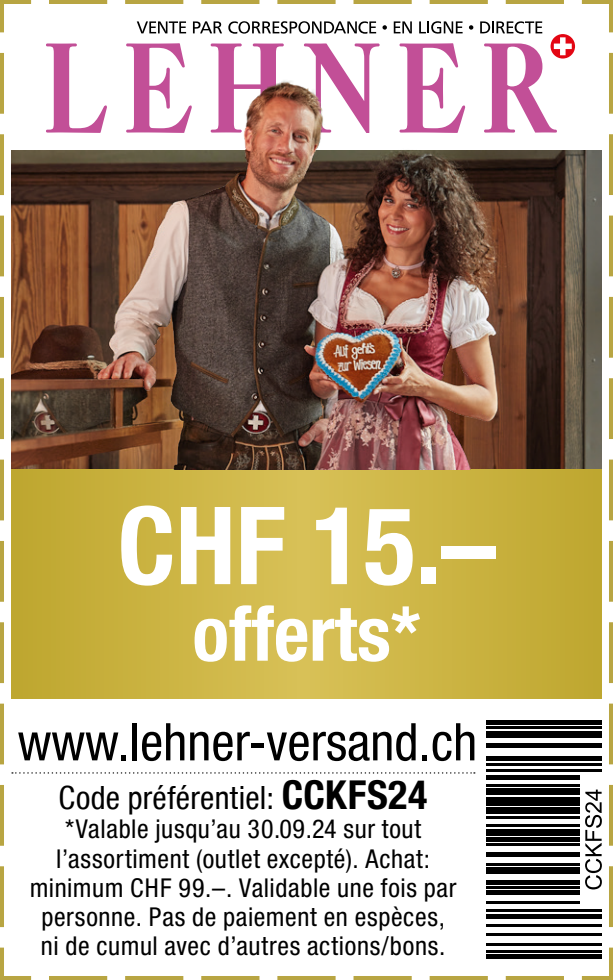
<style>
.page{position:relative;width:613px;height:980px;background:#fff}
.page>*{position:absolute;margin:0;border:0;box-sizing:border-box;transform-origin:0 0}
.t1{font:700 condensed 108px "Helvetica Neue LT Pro";color:#fff}
.t2{font:700 condensed 104px "Helvetica Neue LT Pro";color:#fff}
.t3{font:700 condensed 76px "Helvetica Neue LT Pro";color:#fff}
.t4{font:700 condensed 72px "Helvetica Neue LT Pro";letter-spacing:.005em;color:#fff}
.t5{font:condensed 52px "Helvetica Neue LT";color:#000}
.t6{font:condensed 48px "Helvetica Neue LT";color:#000}
.t7{font:condensed 32px "Helvetica Neue LT";letter-spacing:.01em;color:#000}
.t8{font:condensed 26px/29.2px "Helvetica Neue LT Std";letter-spacing:.025em;color:#000;text-align:center}
.t9{font:700 condensed 26px "Helvetica Neue LT Pro";letter-spacing:.035em;color:#000}
.s1{font-family:"Helvetica Neue LT Pro";font-weight:700;font-size:40px}
</style>
<div class="page">
<svg style="left:612px;top:52px;width:1px;height:875px"></svg>
<img style="left:0;top:0;width:612px;height:980px">
<h2 class="t2" style="left:133px;top:478px;width:348px">CHF 15.–</h2>
<h1 class="t1" style="left:117px;top:480px;width:120px">CH</h1>
<h1 class="t1" style="left:441px;top:480px;width:55px">–</h1>
<h3 class="t3" style="left:192px;top:587px;width:229px">offerts*</h3>
<h3 class="t4" style="left:195px;top:596px;width:223px">offerts*</h3>
<h3 class="t5" style="left:18px;top:712px;width:461px">www.lehner-versand.ch</h3>
<p class="t7" style="left:59px;top:778px;width:370px">Code préférentiel: <span class="s1">CCKFS24</span></p>
<h3 class="t6" style="left:83px;top:714px;width:322px">lehner-versand.ch</h3>
<p class="t9" style="left:92px;top:784px;width:303px">Code préférentiel: CCKFS24</p>
<p class="t8" style="left:30px;top:814px;width:428px">*Valable jusqu’au 30.09.24 sur tout l’assortiment (outlet excepté). Achat: minimum CHF 99.–. Validable une fois par personne. Pas de paiement en espèces, ni de cumul avec d’autres actions/bons.</p>
</div>
